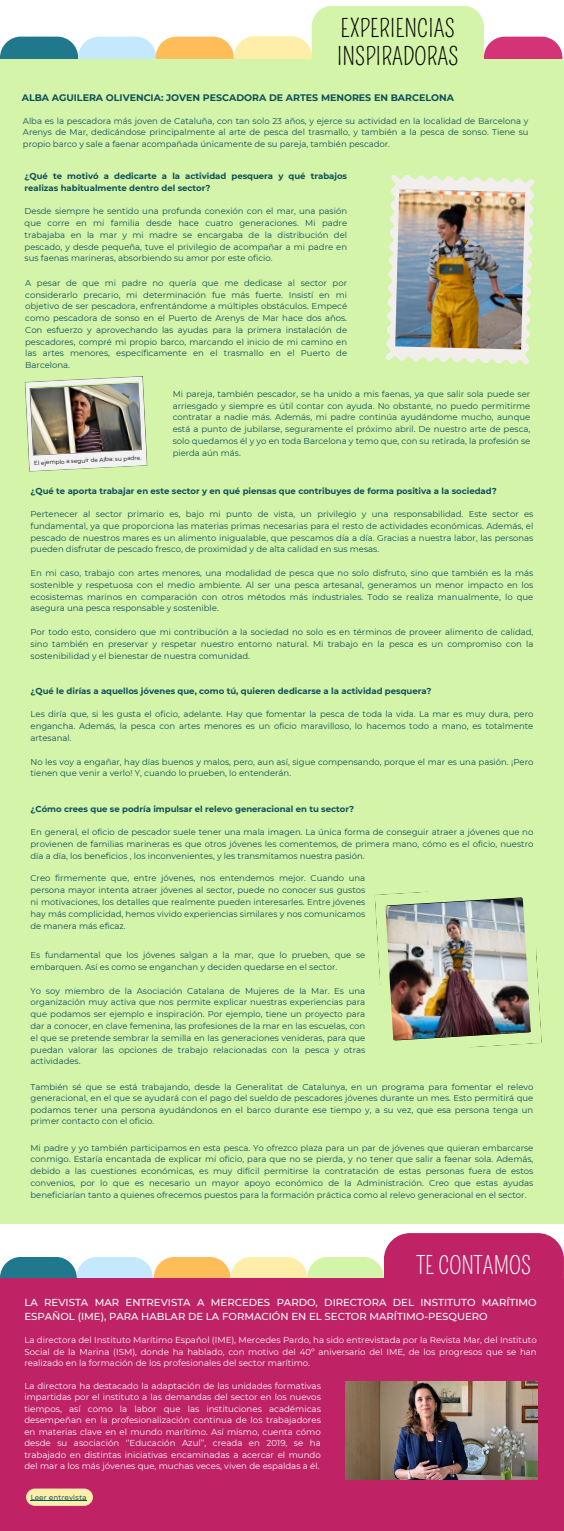
<style>
.page{position:relative;width:564px;height:1531px;background:#fff}
.page>*{position:absolute;margin:0;border:0;box-sizing:border-box;transform-origin:0 0}
.t1{font:24.1px/27.8px "Pompiere";color:#000}
.t2{font:24px "Pompiere";color:#fff}
.t3{font:500 10.1px/14.1px "Montserrat";color:#fff}
.t4{font:700 9.5px "Montserrat";color:#0e515b}
.t5{font:8.6px/11.5px "Montserrat";color:#fff;text-align:justify}
.t6{font:8.5px/11.8px "Montserrat";color:#0e515b;text-align:justify}
.t7{font:700 8.5px/11.8px "Montserrat";color:#0e515b}
.t8{font:7.2px "Garet";color:#0e515b}
.t9{font:5.8px "Montserrat";color:#000}
</style>
<div class="page">
<div style="left:484px;top:37px;width:78px;height:64px;background:#d43377;border-radius:21px"></div>
<div style="left:0;top:37px;width:78px;height:64px;background:#1f788c;border-radius:21px"></div>
<div style="left:78px;top:37px;width:78px;height:64px;background:#c4e9ff;border-radius:21px"></div>
<div style="left:156px;top:37px;width:78px;height:64px;background:#ffbd59;border-radius:21px"></div>
<div style="left:234px;top:36px;width:78px;height:65px;background:#ffeea9;border-radius:21px"></div>
<div style="left:0;top:59px;width:564px;height:1164px;background:#d3f4a9"></div>
<div style="left:312px;top:6px;width:172px;height:53px;background:#d3f4a9"></div>
<svg style="left:374px;top:891px;width:168px;height:157px"></svg>
<img style="left:385px;top:898px;width:146px;height:142px">
<div style="left:384px;top:1233px;width:180px;height:82px;background:#bf2265;border-radius:26px"></div>
<div style="left:307px;top:1257px;width:77px;height:67px;background:#d3f4a9;border-radius:21px"></div>
<div style="left:230px;top:1257px;width:77px;height:67px;background:#ffeea9;border-radius:21px"></div>
<div style="left:76px;top:1257px;width:77px;height:67px;background:#c4e9ff;border-radius:21px"></div>
<div style="left:154px;top:1257px;width:76px;height:67px;background:#ffbd59;border-radius:21px"></div>
<div style="left:0;top:1257px;width:77px;height:67px;background:#1f788c;border-radius:21px"></div>
<div style="left:0;top:1278px;width:564px;height:253px;background:#bf2265"></div>
<svg style="left:26px;top:1488px;width:67px;height:18px"></svg>
<img style="left:346px;top:1381px;width:191px;height:98px">
<svg style="left:386px;top:174px;width:149px;height:191px"></svg>
<img style="left:395px;top:189px;width:130px;height:160px">
<img style="left:25px;top:376px;width:122px;height:96px">
<hr style="left:31px;top:1500px;width:56px;height:1px;background:#0e515b">
<h1 class="t1" style="left:337px;top:15px;width:123px">EXPERIENCIAS<br>INSPIRADORAS</h1>
<p class="t4" style="left:22px;top:92px;width:434px">ALBA AGUILERA OLIVENCIA: JOVEN PESCADORA DE ARTES MENORES EN BARCELONA</p>
<p class="t6" style="left:23px;top:115px;width:507px">Alba es la pescadora más joven de Cataluña, con tan solo 23 años, y ejerce su actividad en la localidad de Barcelona y Arenys de Mar, dedicándose principalmente al arte de pesca del trasmallo, y también a la pesca de sonso. Tiene su propio barco y sale a faenar acompañada únicamente de su pareja, también pescador.</p>
<p class="t7" style="left:25px;top:170px;width:324px">¿Qué te motivó a dedicarte a la actividad pesquera y qué trabajos realizas habitualmente dentro del sector?</p>
<p class="t6" style="left:25px;top:205px;width:324px">Desde siempre he sentido una profunda conexión con el mar, una pasión que corre en mi familia desde hace cuatro generaciones. Mi padre trabajaba en la mar y mi madre se encargaba de la distribución del pescado, y desde pequeña, tuve el privilegio de acompañar a mi padre en sus faenas marineras, absorbiendo su amor por este oficio.</p>
<p class="t6" style="left:25px;top:277px;width:323px">A pesar de que mi padre no quería que me dedicase al sector por considerarlo precario, mi determinación fue más fuerte. Insistí en mi objetivo de ser pescadora, enfrentándome a múltiples obstáculos. Empecé como pescadora de sonso en el Puerto de Arenys de Mar hace dos años.<br>Con esfuerzo y aprovechando las ayudas para la primera instalación de pescadores, compré mi propio barco, marcando el inicio de mi camino en las artes menores, específicamente en el trasmallo en el Puerto de Barcelona.</p>
<p class="t6" style="left:173px;top:388px;width:359px">Mi pareja, también pescador, se ha unido a mis faenas, ya que salir sola puede ser arriesgado y siempre es útil contar con ayuda. No obstante, no puedo permitirme contratar a nadie más. Además, mi padre continúa ayudándome mucho, aunque está a punto de jubilarse, seguramente el próximo abril. De nuestro arte de pesca, solo quedamos él y yo en toda Barcelona y temo que, con su retirada, la profesión se pierda aún más.</p>
<p class="t9" style="left:34px;top:459px;width:109px;rotate:-3deg">El ejemplo a seguir de Alba: su padre.</p>
<p class="t7" style="left:31px;top:485px;width:468px">¿Qué te aporta trabajar en este sector y en qué piensas que contribuyes de forma positiva a la sociedad?</p>
<p class="t6" style="left:31px;top:508px;width:504px">Pertenecer al sector primario es, bajo mi punto de vista, un privilegio y una responsabilidad. Este sector es fundamental, ya que proporciona las materias primas necesarias para el resto de actividades económicas. Además, el pescado de nuestros mares es un alimento inigualable, que pescamos día a día. Gracias a nuestra labor, las personas pueden disfrutar de pescado fresco, de proximidad y de alta calidad en sus mesas.</p>
<p class="t6" style="left:31px;top:567px;width:504px">En mi caso, trabajo con artes menores, una modalidad de pesca que no solo disfruto, sino que también es la más sostenible y respetuosa con el medio ambiente. Al ser una pesca artesanal, generamos un menor impacto en los ecosistemas marinos en comparación con otros métodos más industriales. Todo se realiza manualmente, lo que asegura una pesca responsable y sostenible.</p>
<p class="t6" style="left:31px;top:626px;width:504px">Por todo esto, considero que mi contribución a la sociedad no solo es en términos de proveer alimento de calidad, sino también en preservar y respetar nuestro entorno natural. Mi trabajo en la pesca es un compromiso con la sostenibilidad y el bienestar de nuestra comunidad.</p>
<p class="t7" style="left:31px;top:685px;width:403px">¿Qué le dirías a aquellos jóvenes que, como tú, quieren dedicarse a la actividad pesquera?</p>
<p class="t6" style="left:31px;top:708px;width:504px">Les diría que, si les gusta el oficio, adelante. Hay que fomentar la pesca de toda la vida. La mar es muy dura, pero engancha. Además, la pesca con artes menores es un oficio maravilloso, lo hacemos todo a mano, es totalmente artesanal.</p>
<p class="t6" style="left:31px;top:756px;width:504px">No les voy a engañar, hay días buenos y malos, pero, aun así, sigue compensando, porque el mar es una pasión. ¡Pero tienen que venir a verlo! Y, cuando lo prueben, lo entenderán.</p>
<p class="t7" style="left:31px;top:803px;width:325px">¿Cómo crees que se podría impulsar el relevo generacional en tu sector?</p>
<p class="t6" style="left:31px;top:826px;width:504px">En general, el oficio de pescador suele tener una mala imagen. La única forma de conseguir atraer a jóvenes que no provienen de familias marineras es que otros jóvenes les comentemos, de primera mano, cómo es el oficio, nuestro día a día, los beneficios , los inconvenientes, y les transmitamos nuestra pasión.</p>
<p class="t6" style="left:31px;top:872px;width:336px">Creo firmemente que, entre jóvenes, nos entendemos mejor. Cuando una persona mayor intenta atraer jóvenes al sector, puede no conocer sus gustos ni motivaciones, los detalles que realmente pueden interesarles. Entre jóvenes hay más complicidad, hemos vivido experiencias similares y nos comunicamos de manera más eficaz.</p>
<p class="t6" style="left:31px;top:949px;width:336px">Es fundamental que los jóvenes salgan a la mar, que lo prueben, que se embarquen. Así es como se enganchan y deciden quedarse en el sector.</p>
<p class="t6" style="left:31px;top:985px;width:336px">Yo soy miembro de la Asociación Catalana de Mujeres de la Mar. Es una organización muy activa que nos permite explicar nuestras experiencias para que podamos ser ejemplo e inspiración. Por ejemplo, tiene un proyecto para dar a conocer, en clave femenina, las profesiones de la mar en las escuelas, con el que se pretende sembrar la semilla en las generaciones venideras, para que puedan valorar las opciones de trabajo relacionadas con la pesca y otras actividades.</p>
<p class="t6" style="left:31px;top:1081px;width:504px;line-height:11.3px">También sé que se está trabajando, desde la Generalitat de Catalunya, en un programa para fomentar el relevo generacional, en el que se ayudará con el pago del sueldo de pescadores jóvenes durante un mes. Esto permitirá que podamos tener una persona ayudándonos en el barco durante ese tiempo y, a su vez, que esa persona tenga un primer contacto con el oficio.</p>
<p class="t6" style="left:31px;top:1142px;width:504px">Mi padre y yo también participamos en esta pesca. Yo ofrezco plaza para un par de jóvenes que quieran embarcarse conmigo. Estaría encantada de explicar mi oficio, para que no se pierda, y no tener que salir a faenar sola. Además, debido a las cuestiones económicas, es muy difícil permitirse la contratación de estas personas fuera de estos convenios, por lo que es necesario un mayor apoyo económico de la Administración. Creo que estas ayudas beneficiarían tanto a quienes ofrecemos puestos para la formación práctica como al relevo generacional en el sector.</p>
<h2 class="t2" style="left:417px;top:1251px;width:116px">TE CONTAMOS</h2>
<p class="t3" style="left:24px;top:1295px;width:514px">LA REVISTA MAR ENTREVISTA A MERCEDES PARDO, DIRECTORA DEL INSTITUTO MARÍTIMO<br>ESPAÑOL (IME), PARA HABLAR DE LA FORMACIÓN EN EL SECTOR MARÍTIMO-PESQUERO</p>
<p class="t5" style="left:24px;top:1334px;width:514px">La directora del Instituto Marítimo Español (IME), Mercedes Pardo, ha sido entrevistada por la Revista Mar, del Instituto Social de la Marina (ISM), donde ha hablado, con motivo del 40º aniversario del IME, de los progresos que se han realizado en la formación de los profesionales del sector marítimo.</p>
<p class="t5" style="left:24px;top:1380px;width:298px">La directora ha destacado la adaptación de las unidades formativas impartidas por el instituto a las demandas del sector en los nuevos tiempos, así como la labor que las instituciones académicas desempeñan en la profesionalización continua de los trabajadores en materias clave en el mundo marítimo. Así mismo, cuenta cómo desde su asociación ‘’Educación Azul’’, creada en 2019, se ha trabajado en distintas iniciativas encaminadas a acercar el mundo del mar a los más jóvenes que, muchas veces, viven de espaldas a él.</p>
<p class="t8" style="left:31px;top:1492px;width:58px">Leer entrevista</p>
</div>
